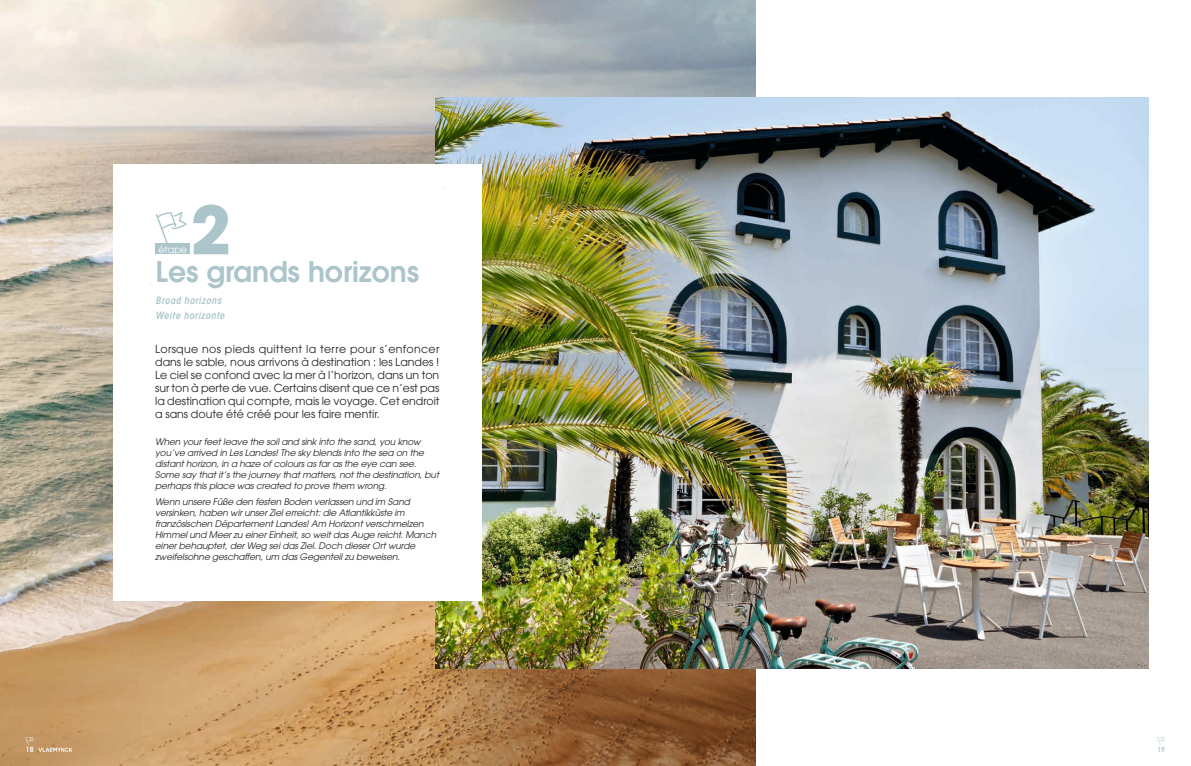
<style>
.page{position:relative;width:1191px;height:766px;background:#fff}
.page>*{position:absolute;margin:0;border:0;box-sizing:border-box;transform-origin:0 0}
.t1{font:700 66px "ITC Avant Garde Std";color:#abc5cb}
.t2{font:600 28.2px "ITC Avant Garde Std";color:#abc5cb}
.t3{font:11px/13px "ITC Avant Garde Std";color:#222322;text-align:justify}
.t4{font:italic 600 condensed 10px/14.8px "ITC Avant Garde Std";letter-spacing:.045em;color:#abc5cb}
.t5{font:9.6px "ITC Avant Garde Std";letter-spacing:-.005em;color:#fff}
.t6{font:italic 9px/11px "ITC Avant Garde Std";letter-spacing:-.01em;color:#222322}
.t7{font:600 condensed 7px "ITC Avant Garde Std";color:#fff}
.t8{font:600 condensed 7px "ITC Avant Garde Std";color:#abc5cb}
</style>
<div class="page">
<img style="left:0;top:0;width:755px;height:765px">
<img style="left:435px;top:98px;width:713px;height:570px">
<div style="left:113px;top:165px;width:369px;height:436px;background:#fff"></div>
<div style="left:156px;top:244px;width:34px;height:10px;background:#abc5cb"></div>
<svg style="left:156px;top:212px;width:31px;height:32px"></svg>
<svg style="left:26px;top:736px;width:46px;height:15px"></svg>
<svg style="left:1157px;top:737px;width:8px;height:8px"></svg>
<h1 class="t1" style="left:190px;top:186px;width:42px">2</h1>
<p class="t5" style="left:158px;top:243px;width:30px">étape</p>
<h2 class="t2" style="left:156px;top:253px;width:265px">Les grands horizons</h2>
<p class="t4" style="left:156px;top:293px;width:70px">Broad horizons<br>Weite horizonte</p>
<p class="t3" style="left:155px;top:342px;width:286px">Lorsque nos pieds quittent la terre pour s’enfoncer dans le sable, nous arrivons à destination : les Landes !<br>Le ciel se confond avec la mer à l’horizon, dans un ton sur ton à perte de vue. Certains disent que ce n’est pas la destination qui compte, mais le voyage. Cet endroit a sans doute été créé pour les faire mentir.</p>
<p class="t6" style="left:155px;top:435px;width:285px">When your feet leave the soil and sink into the sand, you know you’ve arrived in Les Landes! The sky blends into the sea on the distant horizon, in a haze of colours as far as the eye can see.<br>Some say that it’s the journey that matters, not the destination, but perhaps this place was created to prove them wrong.</p>
<p class="t6" style="left:155px;top:496px;width:282px">Wenn unsere Füße den festen Boden verlassen und im Sand versinken, haben wir unser Ziel erreicht: die Atlantikküste im französischen Département Landes! Am Horizont verschmelzen Himmel und Meer zu einer Einheit, so weit das Auge reicht. Manch einer behauptet, der Weg sei das Ziel. Doch dieser Ort wurde zweifelsohne geschaffen, um das Gegenteil zu beweisen.</p>
<p class="t7" style="left:26px;top:744px;width:9px">18</p>
<p class="t8" style="left:1157px;top:744px;width:9px">19</p>
</div>
